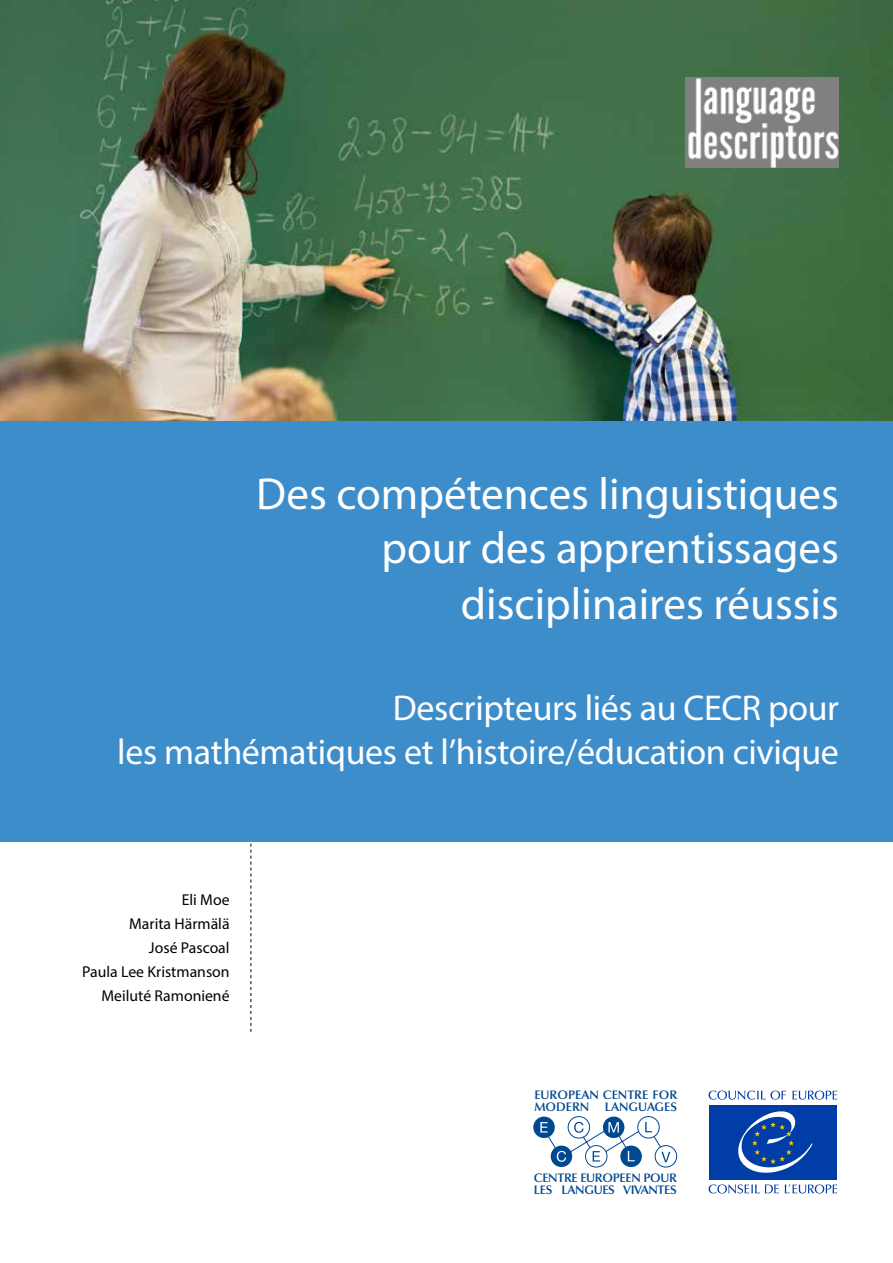
<style>
.page{position:relative;width:893px;height:1263px;background:#fff}
.page>*{position:absolute;margin:0;border:0;box-sizing:border-box;transform-origin:0 0}
.t1{font:45px/54.9px "Myriad Pro";color:#fff;text-align:right}
.t2{font:36px/43.2px "Myriad Pro";letter-spacing:-.01em;color:#fff;text-align:right}
.t3{font:15.75px/24px "Myriad Pro";color:#000;text-align:right}
.t4{font:600 12.45px/11.6px "Optima LT Std";letter-spacing:-.025em;color:#004990}
.t5{font:600 12.45px/11.6px "Optima LT Std";color:#004990}
</style>
<div class="page">
<img style="left:0;top:0;width:893px;height:421px">
<div style="left:0;top:421px;width:893px;height:421px;background:#3e8dcb"></div>
<svg style="left:568px;top:1116px;width:22px;height:22px"></svg>
<div style="left:568px;top:1116px;width:22px;height:22px;border:1px solid #004990;border-radius:50%"></div>
<div style="left:585px;top:1145px;width:22px;height:22px;border:1px solid #004990;border-radius:50%"></div>
<svg style="left:638px;top:1116px;width:21px;height:22px"></svg>
<div style="left:637px;top:1116px;width:23px;height:22px;border:1px solid #004990;border-radius:50%"></div>
<svg style="left:655px;top:1145px;width:22px;height:22px"></svg>
<div style="left:655px;top:1145px;width:22px;height:22px;border:1px solid #004990;border-radius:50%"></div>
<div style="left:620px;top:1145px;width:22px;height:22px;background:#004990;border-radius:50%"></div>
<svg style="left:603px;top:1116px;width:21px;height:22px"></svg>
<div style="left:551px;top:1145px;width:21px;height:22px;background:#004990;border-radius:50%"></div>
<svg style="left:533px;top:1116px;width:22px;height:22px"></svg>
<svg style="left:540px;top:1122px;width:130px;height:40px"></svg>
<svg style="left:792px;top:1090px;width:45px;height:10px"></svg>
<svg style="left:709px;top:1090px;width:77px;height:10px"></svg>
<svg style="left:785px;top:1184px;width:52px;height:9px"></svg>
<svg style="left:709px;top:1184px;width:70px;height:9px"></svg>
<div style="left:709px;top:1105px;width:128px;height:74px;background:#003da6"></div>
<svg style="left:738px;top:1111px;width:75px;height:62px"></svg>
<svg style="left:250px;top:844px;width:1px;height:188px"></svg>
<img style="left:685px;top:77px;width:154px;height:91px">
<p class="t1" style="left:256px;top:466px;width:584px">Des compétences linguistiques pour des apprentissages disciplinaires réussis</p>
<p class="t2" style="left:117px;top:686px;width:723px">Descripteurs liés au CECR pour<br>les mathématiques et l’histoire/éducation civique</p>
<p class="t3" style="left:82px;top:887px;width:149px">Eli Moe<br>Marita Härmälä<br>José Pascoal<br>Paula Lee Kristmanson<br>Meiluté Ramoniené</p>
<p class="t5" style="left:534px;top:1089px;width:144px">EUROPEAN CENTRE FOR<br>MODERN LANGUAGES</p>
<p class="t4" style="left:534px;top:1172px;width:145px">CENTRE EUROPEEN POUR<br>LES LANGUES VIVANTES</p>
</div>
